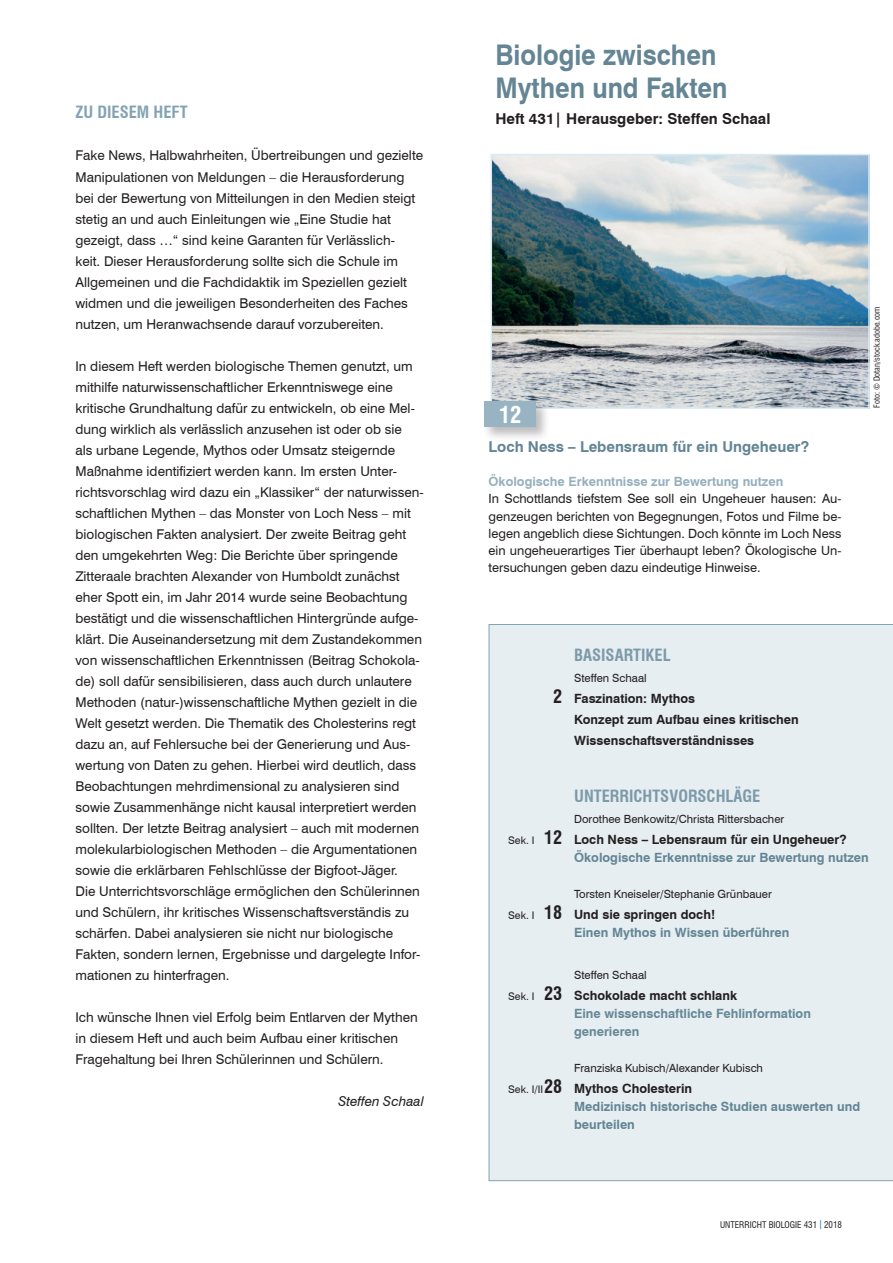
<style>
.page{position:relative;width:893px;height:1263px;background:#fff}
.page>*{position:absolute;margin:0;border:0;box-sizing:border-box;transform-origin:0 0}
.t1{font:700 28.5px/33px "Swiss 721 BT";color:#638594;scale:.9 1}
.t2{font:700 condensed 22.5px "Swiss 721 BT";color:#fff}
.t3{font:700 condensed 16.5px "Swiss 721 BT";color:#7d9aa9}
.t4{font:700 condensed 16.5px "Swiss 721 BT";color:#83a3b3}
.t5{font:700 15px "Swiss 721 BT";color:#638594}
.t6{font:700 15px "Swiss 721 BT";color:#231f20}
.t7{font:13.5px/21px "Swiss 721 BT";color:#231f20}
.t8{font:italic 13.5px "Swiss 721 BT";color:#231f20}
.t9{font:12.75px/17.2px "Swiss 721 BT";color:#231f20;text-align:justify}
.t10{font:700 12.75px/18px "Swiss 721 BT";color:#638594}
.t11{font:700 12.75px/21px "Swiss 721 BT";color:#231f20}
.t12{font:700 12.75px/18px "Swiss 721 BT";color:#678897}
.t13{font:700 12.75px "Swiss 721 BT";color:#96b0bd}
.t14{font:11.25px "Swiss 721 BT";color:#231f20}
.t15{font:condensed 9px "Swiss 721 BT";color:#231f20}
.t16{font:condensed 8.25px "Swiss 721 BT";color:#231f20}
.s1{font-stretch:condensed;font-size:18px}
.s2{font-weight:400;font-size:10.5px;color:#231f20}
.s3{font-stretch:condensed;font-size:18px;color:#231f20}
.s4{color:#231f20}
.s5{color:#0076a3}
</style>
<div class="page">
<img style="left:493px;top:157px;width:374px;height:249px">
<div style="left:490px;top:154px;width:380px;height:255px;border:2px solid #daebf4"></div>
<div style="left:489px;top:624px;width:404px;height:557px;background:#e6eef2"></div>
<div style="left:482px;top:400px;width:68px;height:41px;background:#231f20;opacity:.3"></div>
<div style="left:485px;top:402px;width:51px;height:25px;background:#98b4c2"></div>
<p class="t4" style="left:75px;top:103px;width:114px">ZU DIESEM HEFT</p>
<p class="t7" style="left:75px;top:145px;width:349px">Fake News, Halbwahrheiten, Übertreibungen und gezielte Manipulationen von Meldungen – die Herausforderung bei der Bewertung von Mitteilungen in den Medien steigt stetig an und auch Einleitungen wie „Eine Studie hat gezeigt, dass …“ sind keine Garanten für Verlässlich-<br>keit. Dieser Herausforderung sollte sich die Schule im Allgemeinen und die Fachdidaktik im Speziellen gezielt widmen und die jeweiligen Besonderheiten des Faches nutzen, um Heranwachsende darauf vorzubereiten.</p>
<p class="t7" style="left:75px;top:355px;width:350px">In diesem Heft werden biologische Themen genutzt, um mithilfe naturwissenschaftlicher Erkenntniswege eine kritische Grundhaltung dafür zu entwickeln, ob eine Mel&shy;dung wirklich als verlässlich anzusehen ist oder ob sie<br>als urbane Legende, Mythos oder Umsatz steigernde Maßnahme identifiziert werden kann. Im ersten Unter&shy;richtsvorschlag wird dazu ein „Klassiker“ der naturwissen&shy;schaftlichen Mythen – das Monster von Loch Ness – mit biologischen Fakten analysiert. Der zweite Beitrag geht den umgekehrten Weg: Die Berichte über springende Zitteraale brachten Alexander von Humboldt zunächst eher Spott ein, im Jahr 2014 wurde seine Beobachtung bestätigt und die wissenschaftlichen Hintergründe aufge&shy;klärt. Die Auseinandersetzung mit dem Zustandekommen von wissenschaftlichen Erkenntnissen (Beitrag Schokola&shy;de) soll dafür sensibilisieren, dass auch durch unlautere Methoden (natur-)wissenschaftliche Mythen gezielt in die Welt gesetzt werden. Die Thematik des Cholesterins regt dazu an, auf Fehlersuche bei der Generierung und Aus&shy;wertung von Daten zu gehen. Hierbei wird deutlich, dass Beobachtungen mehrdimensional zu analysieren sind sowie Zusammenhänge nicht kausal interpretiert werden sollten. Der letzte Beitrag analysiert – auch mit modernen molekularbiologischen Methoden – die Argumentationen sowie die erklärbaren Fehlschlüsse der Bigfoot-Jäger.<br>Die Unterrichtsvorschläge ermöglichen den Schülerinnen und Schülern, ihr kritisches Wissenschaftsverständis zu schärfen. Dabei analysieren sie nicht nur biologische Fakten, sondern lernen, Ergebnisse und dargelegte Infor&shy;mationen zu hinterfragen.</p>
<p class="t7" style="left:75px;top:1006px;width:344px">Ich wünsche Ihnen viel Erfolg beim Entlarven der Mythen in diesem Heft und auch beim Aufbau einer kritischen<br>Fragehaltung bei Ihren Schülerinnen und Schülern.</p>
<p class="t8" style="left:338px;top:1093px;width:87px">Steffen Schaal</p>
<h1 class="t1" style="left:495px;top:38px;width:259px">Biologie zwischen<br>Mythen und Fakten</h1>
<p class="t6" style="left:495px;top:109px;width:277px">Heft 431| Herausgeber: Steffen Schaal</p>
<h2 class="t2" style="left:499px;top:401px;width:24px">12</h2>
<p class="t5" style="left:489px;top:437px;width:322px">Loch Ness – Lebensraum für ein Ungeheuer?</p>
<p class="t13" style="left:489px;top:474px;width:296px">Ökologische Erkenntnisse zur Bewertung nutzen</p>
<p class="t9" style="left:489px;top:490px;width:354px">In Schottlands tiefstem See soll ein Ungeheuer hausen: Au&shy;genzeugen berichten von Begegnungen, Fotos und Filme be&shy;legen angeblich diese Sichtungen. Doch könnte im Loch Ness ein ungeheuerartiges Tier überhaupt leben? Ökologische Un&shy;tersuchungen geben dazu eindeutige Hinweise.</p>
<p class="t3" style="left:574px;top:645px;width:98px">BASISARTIKEL</p>
<p class="t14" style="left:574px;top:671px;width:74px">Steffen Schaal</p>
<p class="t11" style="left:574px;top:688px;width:226px;text-indent:-21px"><span class="s1">2</span> Faszination: Mythos<br>Konzept zum Aufbau eines kritischen<br>Wissenschaftsverständnisses</p>
<p class="t16" style="left:872px;top:408px;width:103px;rotate:-90deg">Foto: © Dotan/stock.adobe.com</p>
<p class="t3" style="left:574px;top:786px;width:188px">UNTERRICHTSVORSCHLÄGE</p>
<p class="t14" style="left:574px;top:812px;width:212px">Dorothee Benkowitz/Christa Rittersbacher</p>
<p class="t10" style="left:574px;top:830px;width:296px;text-indent:-66px"><span class="s2">Sek. I</span> <span class="s3">12</span> <span class="s4">Loch Ness – Lebensraum für ein Ungeheuer?<br></span>Ökologische Erkenntnisse zur Bewertung nutzen</p>
<p class="t14" style="left:574px;top:887px;width:199px">Torsten Kneiseler/Stephanie Grünbauer</p>
<p class="t10" style="left:574px;top:905px;width:217px;text-indent:-66px"><span class="s2">Sek. I</span> <span class="s3">18</span> <span class="s4">Und sie springen doch!<br></span>Einen Mythos in Wissen überführen</p>
<p class="t14" style="left:574px;top:968px;width:74px">Steffen Schaal</p>
<p class="t12" style="left:574px;top:986px;width:238px;text-indent:-66px"><span class="s2">Sek. I</span> <span class="s3">23</span> <span class="s4">Schokolade macht schlank<br></span>Eine wissenschaftliche Fehlinformation generieren</p>
<p class="t14" style="left:574px;top:1061px;width:190px">Franziska Kubisch/Alexander Kubisch</p>
<p class="t10" style="left:574px;top:1079px;width:288px;text-indent:-66px"><span class="s2">Sek. I/II</span><span class="s3">28</span> <span class="s4">Mythos Cholesterin<br></span>Medizinisch historische Studien auswerten und beurteilen</p>
<p class="t15" style="left:720px;top:1219px;width:123px">UNTERRICHT BIOLOGIE 431 <span class="s5">|</span>2018</p>
</div>
